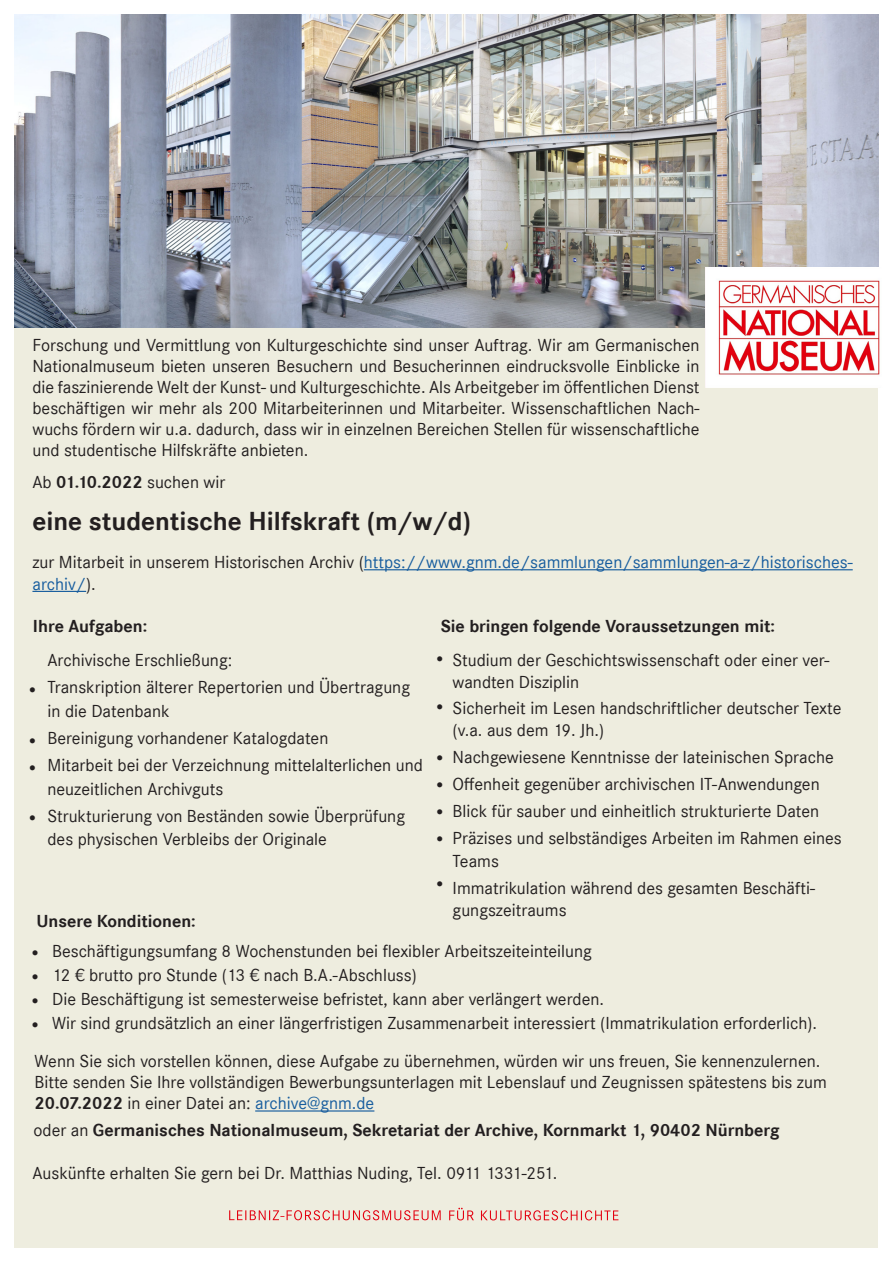
<style>
.page{position:relative;width:893px;height:1263px;background:#fff}
.page>*{position:absolute;margin:0;border:0;box-sizing:border-box;transform-origin:0 0}
.t1{font:700 27px "Corporate S";color:#231f20}
.t2{font:18px/22.5px "Corporate S";color:#231f20}
.t3{font:700 18px "Corporate S";color:#231f20}
.t4{font:18px/21.6px "Corporate S";color:#175d9e}
.s1{font-weight:700}
.s2{color:#231f20}
.s3{color:#175d9e}
.s4{font-weight:400}
</style>
<div class="page">
<img style="left:15px;top:15px;width:863px;height:313px">
<div style="left:15px;top:328px;width:863px;height:920px;background:#eeeddf"></div>
<svg style="left:449px;top:1208px;width:169px;height:12px"></svg>
<svg style="left:229px;top:1210px;width:212px;height:10px"></svg>
<img style="left:706px;top:268px;width:174px;height:120px">
<hr style="left:255px;top:1110px;width:119px;height:1px;background:#175d9e">
<hr style="left:364px;top:569px;width:489px;height:1px;background:#175d9e">
<hr style="left:32px;top:591px;width:54px;height:1px;background:#175d9e">
<p class="t2" style="left:32px;top:335px;width:669px;line-height:21px;text-align:justify">Forschung und Vermittlung von Kulturgeschichte sind unser Auftrag. Wir am Germanischen Nationalmuseum bieten unseren Besuchern und Besucherinnen eindrucksvolle Einblicke in die faszinierende Welt der Kunst- und Kulturgeschichte. Als Arbeitgeber im öffentlichen Dienst beschäftigen wir mehr als 200 Mitarbeiterinnen und Mitarbeiter. Wissenschaftlichen Nach&shy;wuchs fördern wir u.a. dadurch, dass wir in einzelnen Bereichen Stellen für wissenschaftliche und studentische Hilfskräfte anbieten.</p>
<p class="t2" style="left:32px;top:471px;width:194px">Ab <span class="s1">01.10.2022</span> suchen wir</p>
<p class="t1" style="left:32px;top:505px;width:440px">eine studentische Hilfskraft (m/w/d)</p>
<p class="t4" style="left:32px;top:551px;width:822px"><span class="s2">zur Mitarbeit in unserem Historischen Archiv (</span>https://www.gnm.de/sammlungen/sammlungen-a-z/historisches&shy;archiv/<span class="s2">).</span></p>
<p class="t3" style="left:33px;top:615px;width:116px">Ihre Aufgaben:</p>
<p class="t2" style="left:27px;top:679px;width:14px">•</p>
<p class="t2" style="left:27px;top:730px;width:14px">•</p>
<p class="t2" style="left:27px;top:757px;width:14px">•</p>
<p class="t2" style="left:27px;top:806px;width:14px">•</p>
<p class="t2" style="left:47px;top:649px;width:186px">Archivische Erschließung:</p>
<p class="t2" style="left:47px;top:675px;width:364px;line-height:24px">Transkription älterer Repertorien und Übertragung in die Datenbank</p>
<p class="t2" style="left:47px;top:727px;width:282px">Bereinigung vorhandener Katalogdaten</p>
<p class="t2" style="left:47px;top:753px;width:377px;line-height:24px">Mitarbeit bei der Verzeichnung mittelalterlichen und neuzeitlichen Archivguts</p>
<p class="t2" style="left:47px;top:805px;width:359px">Strukturierung von Beständen sowie Überprüfung des physischen Verbleibs der Originale</p>
<p class="t3" style="left:36px;top:910px;width:161px">Unsere Konditionen:</p>
<p class="t3" style="left:441px;top:615px;width:336px">Sie bringen folgende Voraussetzungen mit:</p>
<p class="t2" style="left:453px;top:648px;width:378px;text-indent:-19px">• Studium der Geschichtswissenschaft oder einer ver&shy;wandten Disziplin</p>
<p class="t2" style="left:453px;top:696px;width:390px;text-indent:-19px">• Sicherheit im Lesen handschriftlicher deutscher Texte (v.a. aus dem 19. Jh.)</p>
<p class="t2" style="left:434px;top:746px;width:401px">• Nachgewiesene Kenntnisse der lateinischen Sprache</p>
<p class="t2" style="left:434px;top:773px;width:387px">• Offenheit gegenüber archivischen IT-Anwendungen</p>
<p class="t2" style="left:434px;top:800px;width:387px">• Blick für sauber und einheitlich strukturierte Daten</p>
<p class="t2" style="left:453px;top:827px;width:391px;text-indent:-19px">• Präzises und selbständiges Arbeiten im Rahmen eines<br>Teams</p>
<p class="t2" style="left:453px;top:876px;width:364px">Immatrikulation während des gesamten Beschäfti&shy;gungszeitraums</p>
<p class="t2" style="left:434px;top:872px;width:14px">•</p>
<p class="t2" style="left:29px;top:942px;width:14px">•</p>
<p class="t2" style="left:29px;top:966px;width:14px">•</p>
<p class="t2" style="left:29px;top:990px;width:14px">•</p>
<p class="t2" style="left:29px;top:1014px;width:14px">•</p>
<p class="t2" style="left:52px;top:940px;width:541px">Beschäftigungsumfang 8 Wochenstunden bei flexibler Arbeitszeiteinteilung</p>
<p class="t2" style="left:52px;top:964px;width:366px">12 € brutto pro Stunde (13 € nach B.A.-Abschluss)</p>
<p class="t2" style="left:52px;top:988px;width:553px">Die Beschäftigung ist semesterweise befristet, kann aber verlängert werden.</p>
<p class="t2" style="left:52px;top:1012px;width:766px">Wir sind grundsätzlich an einer längerfristigen Zusammenarbeit interessiert (Immatrikulation erforderlich).</p>
<p class="t2" style="left:35px;top:1050px;width:794px;line-height:21.3px">Wenn Sie sich vorstellen können, diese Aufgabe zu übernehmen, würden wir uns freuen, Sie kennenzulernen.<br>Bitte senden Sie Ihre vollständigen Bewerbungsunterlagen mit Lebenslauf und Zeugnissen spätestens bis zum<br><span class="s1">20.07.2022</span> in einer Datei an: <span class="s3">archive@gnm.de</span></p>
<p class="t3" style="left:34px;top:1120px;width:748px"><span class="s4">oder an</span> Germanisches Nationalmuseum, Sekretariat der Archive, Kornmarkt 1, 90402 Nürnberg</p>
<p class="t2" style="left:32px;top:1162px;width:526px">Auskünfte erhalten Sie gern bei Dr. Matthias Nuding, Tel. 0911 1331-251.</p>
</div>
